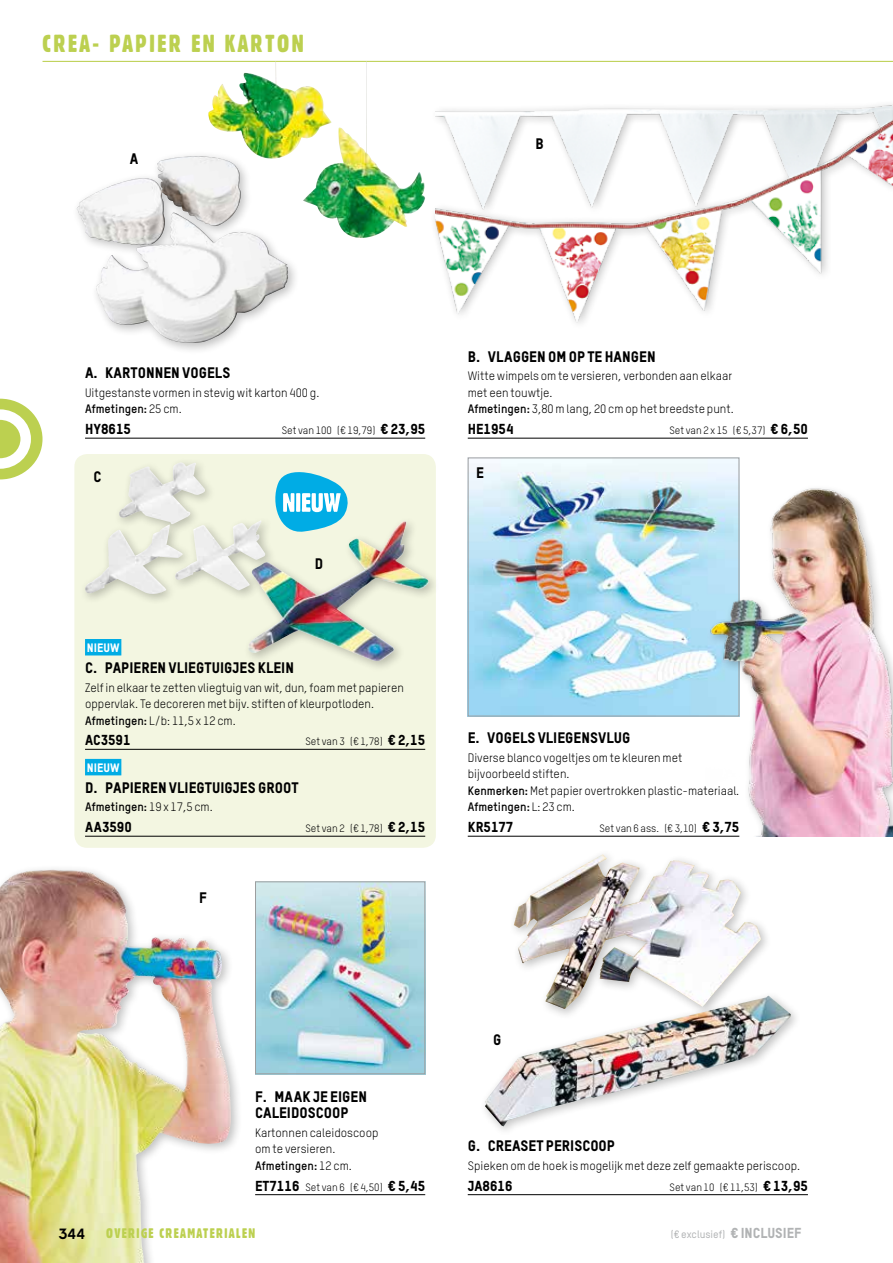
<style>
.page{position:relative;width:893px;height:1263px;background:#fff}
.page>*{position:absolute;margin:0;border:0;box-sizing:border-box;transform-origin:0 0}
.t1{font:24px "Gothic 821 Condensed BT";letter-spacing:.1em;color:#bcd050}
.t2{font:15px/16.5px "TSTAR Headline";color:#000}
.t3{font:15px "Chalet Tokyo";color:#000}
.t4{font:14.25px "TSTAR Headline";color:#000}
.t5{font:13.5px "Gothic 821 Condensed BT";letter-spacing:.1em;color:#bcd050}
.t6{font:12px/16.5px "TSTAR";color:#000}
.t7{font:700 12px "TSTAR";color:#000}
.t8{font:12px "TSTAR Headline";color:#fff}
.t9{font:10.5px "TSTAR";color:#000}
.t10{font:500 10.5px "TSTAR";color:#b1b3b4}
.s1{font-weight:700}
.s2{font-family:"TSTAR Headline";font-size:14.25px}
.s3{font-weight:400}
.s4{font-family:"TSTAR Headline";font-weight:400;font-size:14.25px}
</style>
<div class="page">
<div style="left:0;top:864px;width:243px;height:399px;background:#000;opacity:.25"></div>
<img style="left:0;top:869px;width:231px;height:394px">
<svg style="left:0;top:399px;width:43px;height:80px"></svg>
<hr style="left:43px;top:61px;width:850px;height:1px;background:#bcd050">
<img style="left:257px;top:883px;width:166px;height:189px">
<div style="left:255px;top:881px;width:170px;height:193px;border:1px solid #9c9e9f"></div>
<img style="left:436px;top:104px;width:457px;height:219px">
<div style="left:74px;top:454px;width:362px;height:394px;background:#f3f6e1;border-radius:13px"></div>
<hr style="left:468px;top:836px;width:271px;height:1px;background:#000">
<div style="left:80px;top:457px;width:197px;height:149px;background:#000;opacity:.25"></div>
<img style="left:119px;top:462px;width:146px;height:128px">
<div style="left:243px;top:516px;width:197px;height:157px;background:#000;opacity:.25"></div>
<img style="left:248px;top:521px;width:180px;height:140px">
<img style="left:514px;top:854px;width:247px;height:136px">
<img style="left:485px;top:995px;width:306px;height:131px">
<div style="left:71px;top:150px;width:229px;height:205px;background:#000;opacity:.25"></div>
<img style="left:76px;top:156px;width:165px;height:89px">
<img style="left:208px;top:61px;width:217px;height:178px">
<img style="left:470px;top:459px;width:267px;height:255px">
<div style="left:468px;top:457px;width:271px;height:259px;border:1px solid #9c9e9f"></div>
<img style="left:705px;top:481px;width:188px;height:356px">
<div style="left:85px;top:639px;width:36px;height:16px;background:#00ace5"></div>
<hr style="left:85px;top:749px;width:340px;height:1px;background:#000">
<div style="left:85px;top:759px;width:36px;height:16px;background:#00ace5"></div>
<hr style="left:85px;top:836px;width:340px;height:1px;background:#000">
<svg style="left:275px;top:472px;width:73px;height:60px"></svg>
<hr style="left:468px;top:438px;width:340px;height:1px;background:#000">
<hr style="left:255px;top:1194px;width:170px;height:1px;background:#000">
<hr style="left:468px;top:1194px;width:340px;height:1px;background:#000">
<hr style="left:85px;top:438px;width:340px;height:1px;background:#000">
<h1 class="t1" style="left:43px;top:29px;width:263px">CREA- PAPIER EN KARTON</h1>
<p class="t2" style="left:130px;top:150px;width:10px">A</p>
<p class="t2" style="left:535px;top:135px;width:10px">B</p>
<p class="t2" style="left:85px;top:364px;width:147px">A. KARTONNEN VOGELS</p>
<p class="t6" style="left:85px;top:384px;width:236px">Uitgestanste vormen in stevig wit karton 400 g.<br><span class="s1">Afmetingen:</span> 25 cm.</p>
<p class="t4" style="left:85px;top:420px;width:47px">HY8615</p>
<p class="t9" style="left:282px;top:424px;width:145px">Set van 100 (€ 19,79) <span class="s2">€ 23,95</span></p>
<p class="t2" style="left:94px;top:468px;width:10px">C</p>
<p class="t2" style="left:315px;top:555px;width:10px">D</p>
<p class="t8" style="left:87px;top:640px;width:34px">NIEUW</p>
<p class="t2" style="left:85px;top:659px;width:210px">C. PAPIEREN VLIEGTUIGJES KLEIN</p>
<p class="t6" style="left:85px;top:679px;width:320px">Zelf in elkaar te zetten vliegtuig van wit, dun, foam met papieren oppervlak. Te decoreren met bijv. stiften of kleurpotloden.<br><span class="s1">Afmetingen:</span> L/b: 11,5 x 12 cm.</p>
<p class="t4" style="left:85px;top:731px;width:47px">AC3591</p>
<p class="t9" style="left:305px;top:735px;width:121px">Set van 3 (€ 1,78) <span class="s2">€ 2,15</span></p>
<p class="t8" style="left:87px;top:760px;width:34px">NIEUW</p>
<p class="t2" style="left:85px;top:779px;width:215px">D. PAPIEREN VLIEGTUIGJES GROOT</p>
<p class="t7" style="left:85px;top:800px;width:129px">Afmetingen: <span class="s3">19 x 17,5 cm.</span></p>
<p class="t4" style="left:85px;top:818px;width:48px">AA3590</p>
<p class="t9" style="left:305px;top:822px;width:121px">Set van 2 (€ 1,78) <span class="s2">€ 2,15</span></p>
<p class="t2" style="left:199px;top:889px;width:9px">F</p>
<p class="t2" style="left:468px;top:348px;width:189px">B. VLAGGEN OM OP TE HANGEN</p>
<p class="t6" style="left:468px;top:368px;width:267px">Witte wimpels om te versieren, verbonden aan elkaar met een touwtje.<br><span class="s1">Afmetingen:</span> 3,80 m lang, 20 cm op het breedste punt.</p>
<p class="t4" style="left:468px;top:420px;width:47px">HE1954</p>
<p class="t9" style="left:669px;top:424px;width:140px">Set van 2 x 15 (€ 5,37) <span class="s2">€ 6,50</span></p>
<p class="t2" style="left:476px;top:464px;width:9px">E</p>
<p class="t2" style="left:468px;top:729px;width:164px">E. VOGELS VLIEGENSVLUG</p>
<p class="t6" style="left:468px;top:749px;width:273px">Diverse blanco vogeltjes om te kleuren met bijvoorbeeld stiften.<br><span class="s1">Kenmerken:</span> Met papier overtrokken plastic-materiaal.<br><span class="s1">Afmetingen:</span> L: 23 cm.</p>
<p class="t4" style="left:468px;top:818px;width:47px">KR5177</p>
<p class="t9" style="left:599px;top:822px;width:141px">Set van 6 ass. (€ 3,10) <span class="s2">€ 3,75</span></p>
<p class="t2" style="left:255px;top:1088px;width:113px">F. MAAK JE EIGEN<br>CALEIDOSCOOP</p>
<p class="t6" style="left:255px;top:1124px;width:125px">Kartonnen caleidoscoop om te versieren.<br><span class="s1">Afmetingen:</span> 12 cm.</p>
<p class="t9" style="left:255px;top:1180px;width:172px"><span class="s2">ET7116</span> Set van 6 (€ 4,50) <span class="s2">€ 5,45</span></p>
<p class="t2" style="left:493px;top:1031px;width:10px">G</p>
<p class="t2" style="left:468px;top:1137px;width:149px">G. CREASET PERISCOOP</p>
<p class="t6" style="left:468px;top:1157px;width:334px">Spieken om de hoek is mogelijk met deze zelf gemaakte periscoop.</p>
<p class="t4" style="left:468px;top:1177px;width:46px">JA8616</p>
<p class="t9" style="left:670px;top:1180px;width:140px">Set van 10 (€ 11,53) <span class="s2">€ 13,95</span></p>
<p class="t3" style="left:59px;top:1224px;width:28px">344</p>
<p class="t5" style="left:106px;top:1225px;width:150px">OVERIGE CREAMATERIALEN</p>
<p class="t10" style="left:671px;top:1228px;width:132px">(€ exclusief) <span class="s4">€ INCLUSIEF</span></p>
</div>
